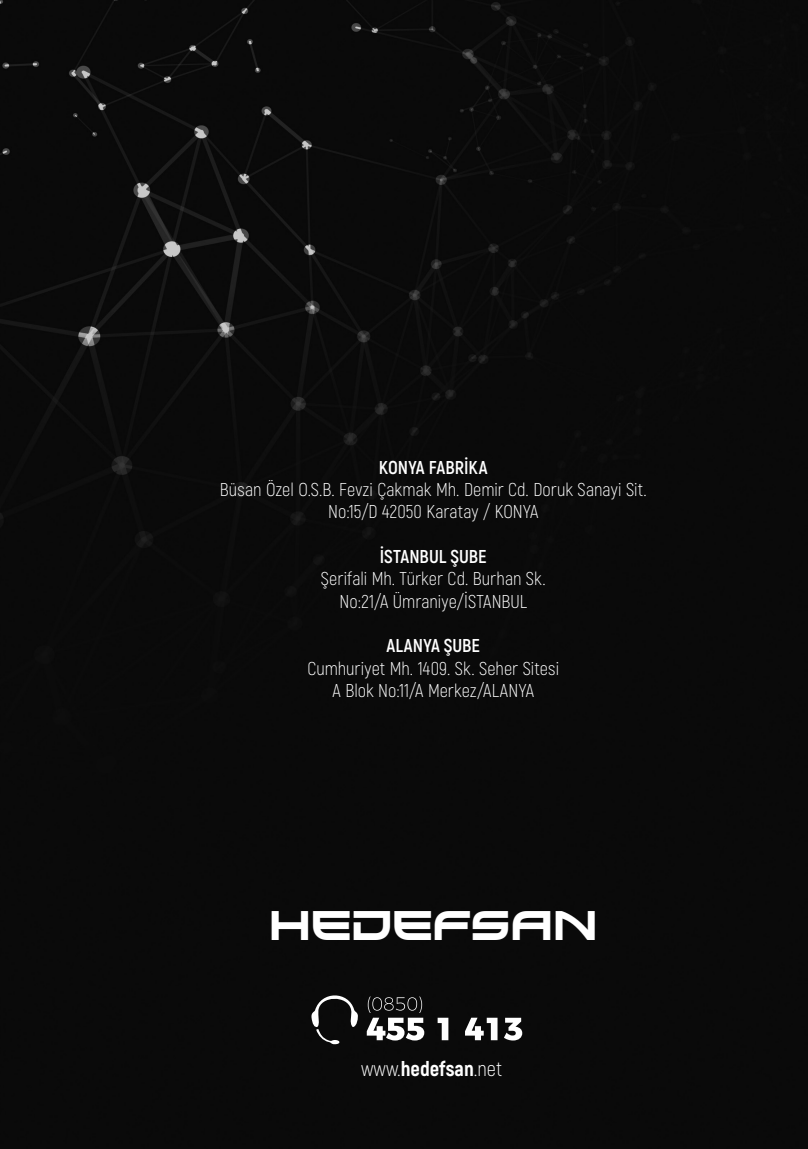
<style>
.page{position:relative;width:808px;height:1149px;background:#fff}
.page>*{position:absolute;margin:0;border:0;box-sizing:border-box;transform-origin:0 0}
.t1{font:41.1px "Xirod";letter-spacing:-.005em;color:#fff}
.t2{font:300 20.7px "Akrobat";letter-spacing:.005em;color:#fff}
.t3{font:300 18.6px/22.4px "Akrobat";letter-spacing:.005em;color:#fff;text-align:center}
.t4{font:700 18.6px "Akrobat";color:#fff}
.s1{font-weight:800}
</style>
<div class="page">
<div style="left:0;top:0;width:808px;height:1148px;background:#0a0a0a"></div>
<svg style="left:310px;top:990px;width:48px;height:53px"></svg>
<svg style="left:438px;top:1017px;width:10px;height:22px"></svg>
<svg style="left:465px;top:1017px;width:32px;height:22px"></svg>
<svg style="left:504px;top:1017px;width:18px;height:23px"></svg>
<svg style="left:367px;top:996px;width:57px;height:44px"></svg>
<p class="t4" style="left:379px;top:455px;width:110px">KONYA FABRİKA</p>
<p class="t3" style="left:220px;top:478px;width:428px">Büsan Özel O.S.B. Fevzi Çakmak Mh. Demir Cd. Doruk Sanayi Sit.<br>No:15/D 42050 Karatay / KONYA</p>
<p class="t4" style="left:380px;top:544px;width:108px">İSTANBUL ŞUBE</p>
<p class="t3" style="left:321px;top:567px;width:226px">Şerifali Mh. Türker Cd. Burhan Sk.<br>No:21/A Ümraniye/İSTANBUL</p>
<p class="t4" style="left:386px;top:634px;width:95px">ALANYA ŞUBE</p>
<p class="t3" style="left:307px;top:656px;width:253px">Cumhuriyet Mh. 1409. Sk. Seher Sitesi<br>A Blok No:11/A Merkez/ALANYA</p>
<h1 class="t1" style="left:269px;top:902px;width:330px">HEDEFSAN</h1>
<p class="t2" style="left:361px;top:1056px;width:142px">www.<span class="s1">hedefsan</span>.net</p>
</div>
